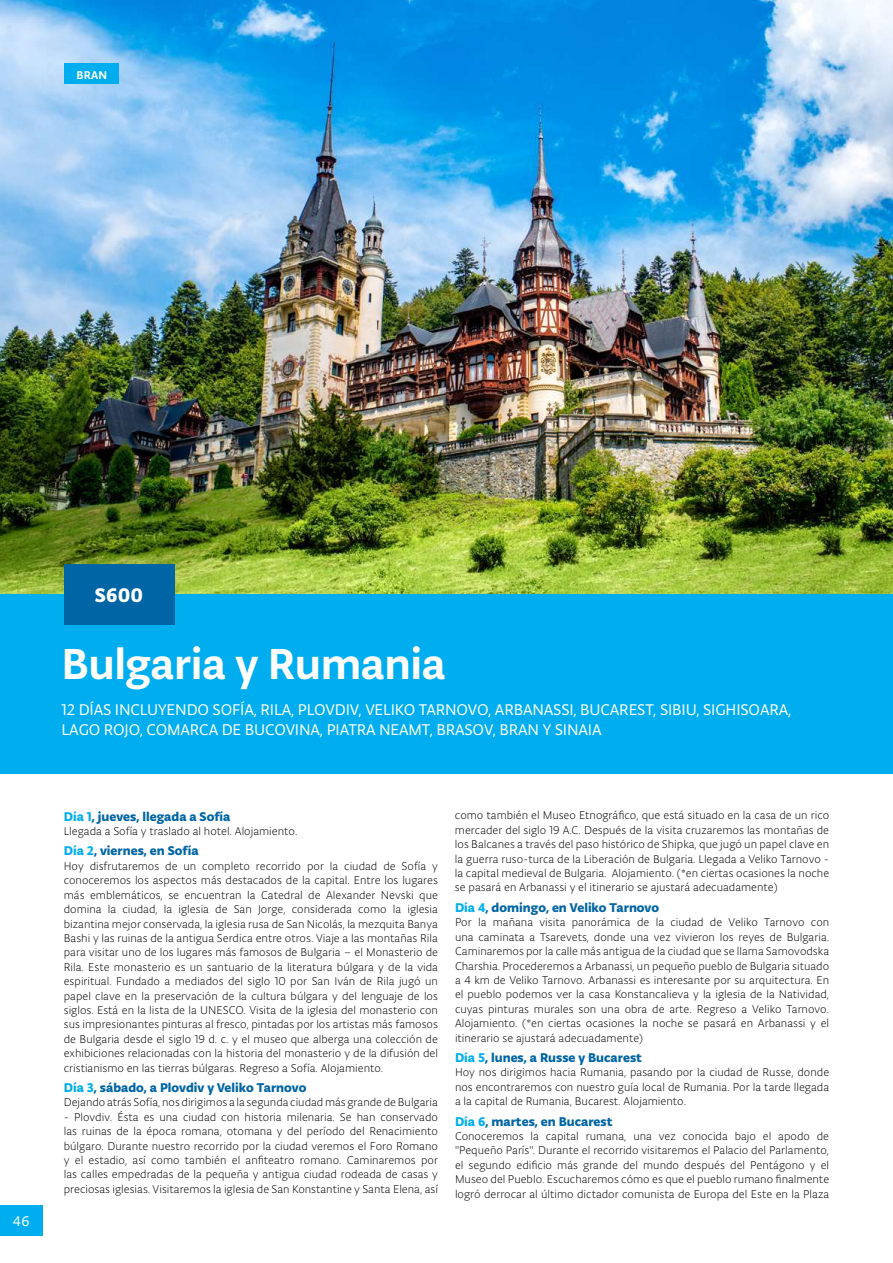
<style>
.page{position:relative;width:893px;height:1263px;background:#fff}
.page>*{position:absolute;margin:0;border:0;box-sizing:border-box;transform-origin:0 0}
.t1{font:500 46.2px "Typonine Sans Pro";letter-spacing:-.01em;color:#fff}
.t2{font:700 21px "Typonine Sans Pro";color:#fff}
.t3{font:16.5px/19.5px "Typonine Sans Pro";letter-spacing:-.01em;color:#fff}
.t4{font:15px "Typonine Sans Pro Normal";color:#fff}
.t5{font:700 13.5px "Typonine Sans Pro";color:#0065a4}
.t6{font:300 12px/14.4px "Typonine Sans Pro";color:#000;text-align:justify}
.t7{font:500 12px "Typonine Sans Pro";color:#fff}
.s1{color:#00aeef}
</style>
<div class="page">
<div style="left:0;top:1205px;width:43px;height:30px;background:#00aeef"></div>
<img style="left:0;top:0;width:893px;height:594px">
<div style="left:64px;top:64px;width:54px;height:20px;background:#00aeef"></div>
<div style="left:0;top:594px;width:893px;height:180px;background:#00aeef"></div>
<div style="left:64px;top:564px;width:110px;height:60px;background:#0065a4"></div>
<p class="t7" style="left:77px;top:68px;width:32px">BRAN</p>
<p class="t4" style="left:13px;top:1213px;width:18px">46</p>
<h2 class="t2" style="left:95px;top:583px;width:50px">S600</h2>
<h1 class="t1" style="left:62px;top:636px;width:386px">Bulgaria y Rumania</h1>
<h3 class="t3" style="left:62px;top:700px;width:731px">12 DÍAS INCLUYENDO SOFÍA, RILA, PLOVDIV, VELIKO TARNOVO, ARBANASSI, BUCAREST, SIBIU, SIGHISOARA,<br>LAGO ROJO, COMARCA DE BUCOVINA, PIATRA NEAMT, BRASOV, BRAN Y SINAIA</h3>
<p class="t5" style="left:64px;top:808px;width:168px"><span class="s1">Día 1</span>, jueves, llegada a Sofía</p>
<p class="t6" style="left:64px;top:824px;width:235px">Llegada a Sofía y traslado al hotel. Alojamiento.</p>
<p class="t5" style="left:64px;top:843px;width:136px"><span class="s1">Día 2</span>, viernes, en Sofía</p>
<p class="t6" style="left:64px;top:859px;width:376px">Hoy disfrutaremos de un completo recorrido por la ciudad de Sofía y conoceremos los aspectos más destacados de la capital. Entre los lugares más emblemáticos, se encuentran la Catedral de Alexander Nevski que domina la ciudad, la iglesia de San Jorge, considerada como la iglesia bizantina mejor conservada, la iglesia rusa de San Nicolás, la mezquita Banya Bashi y las ruinas de la antigua Serdica entre otros. Viaje a las montañas Rila para visitar uno de los lugares más famosos de Bulgaria – el Monasterio de Rila. Este monasterio es un santuario de la literatura búlgara y de la vida espiritual. Fundado a mediados del siglo 10 por San Iván de Rila jugó un papel clave en la preservación de la cultura búlgara y del lenguaje de los siglos. Está en la lista de la UNESCO. Visita de la iglesia del monasterio con sus impresionantes pinturas al fresco, pintadas por los artistas más famosos de Bulgaria desde el siglo 19 d. c. y el museo que alberga una colección de exhibiciones relacionadas con la historia del monasterio y de la difusión del cristianismo en las tierras búlgaras. Regreso a Sofía. Alojamiento.</p>
<p class="t5" style="left:64px;top:1079px;width:244px"><span class="s1">Día 3</span>, sábado, a Plovdiv y Veliko Tarnovo</p>
<p class="t6" style="left:64px;top:1095px;width:376px">Dejando atrás Sofía, nos dirigimos a la segunda ciudad más grande de Bulgaria</p>
<p class="t6" style="left:64px;top:1109px;width:376px">- Plovdiv. Ésta es una ciudad con historia milenaria. Se han conservado las ruinas de la época romana, otomana y del período del Renacimiento búlgaro. Durante nuestro recorrido por la ciudad veremos el Foro Romano y el estadio, así como también el anfiteatro romano. Caminaremos por las calles empedradas de la pequeña y antigua ciudad rodeada de casas y preciosas iglesias. Visitaremos la iglesia de San Konstantine y Santa Elena, así</p>
<p class="t6" style="left:455px;top:808px;width:376px">como también el Museo Etnográfico, que está situado en la casa de un rico mercader del siglo 19 A.C. Después de la visita cruzaremos las montañas de los Balcanes a través del paso histórico de Shipka, que jugó un papel clave en la guerra ruso-turca de la Liberación de Bulgaria. Llegada a Veliko Tarnovo - la capital medieval de Bulgaria. Alojamiento. (*en ciertas ocasiones la noche se pasará en Arbanassi y el itinerario se ajustará adecuadamente)</p>
<p class="t5" style="left:455px;top:899px;width:206px"><span class="s1">Día 4</span>, domingo, en Veliko Tarnovo</p>
<p class="t6" style="left:455px;top:915px;width:376px">Por la mañana visita panorámica de la ciudad de Veliko Tarnovo con una caminata a Tsarevets, donde una vez vivieron los reyes de Bulgaria.<br>Caminaremos por la calle más antigua de la ciudad que se llama Samovodska Charshia. Procederemos a Arbanassi, un pequeño pueblo de Bulgaria situado a 4 km de Veliko Tarnovo. Arbanassi es interesante por su arquitectura. En el pueblo podemos ver la casa Konstancalieva y la iglesia de la Natividad, cuyas pinturas murales son una obra de arte. Regreso a Veliko Tarnovo.<br>Alojamiento. (*en ciertas ocasiones la noche se pasará en Arbanassi y el itinerario se ajustará adecuadamente)</p>
<p class="t5" style="left:455px;top:1049px;width:189px"><span class="s1">Día 5</span>, lunes, a Russe y Bucarest</p>
<p class="t6" style="left:455px;top:1065px;width:376px">Hoy nos dirigimos hacia Rumania, pasando por la ciudad de Russe, donde nos encontraremos con nuestro guía local de Rumania. Por la tarde llegada a la capital de Rumania, Bucarest. Alojamiento.</p>
<p class="t5" style="left:455px;top:1113px;width:159px"><span class="s1">Día 6</span>, martes, en Bucarest</p>
<p class="t6" style="left:455px;top:1129px;width:376px">Conoceremos la capital rumana, una vez conocida bajo el apodo de "Pequeño París". Durante el recorrido visitaremos el Palacio del Parlamento, el segundo edificio más grande del mundo después del Pentágono y el Museo del Pueblo. Escucharemos cómo es que el pueblo rumano finalmente logró derrocar al último dictador comunista de Europa del Este en la Plaza</p>
</div>
